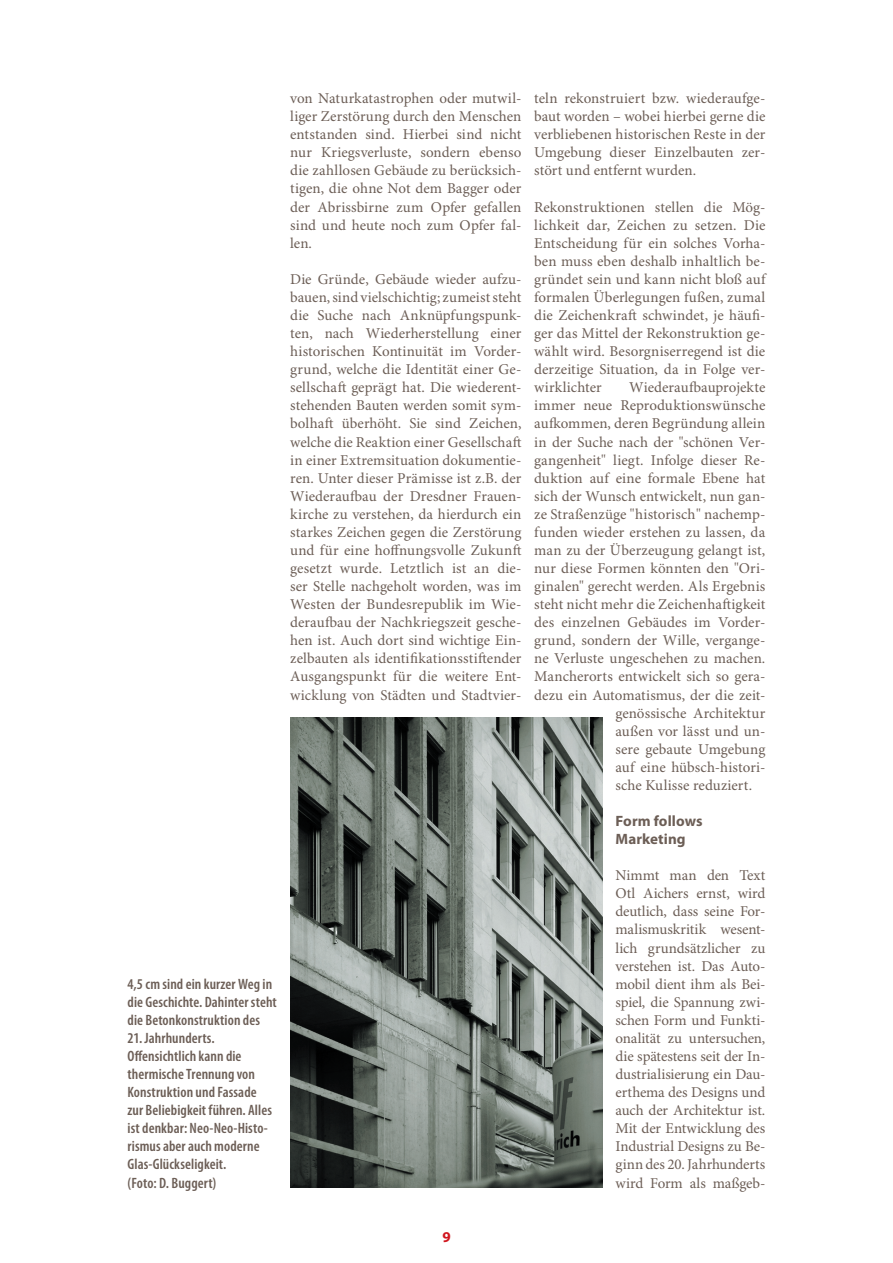
<style>
.page{position:relative;width:893px;height:1263px;background:#fff}
.page>*{position:absolute;margin:0;border:0;box-sizing:border-box;transform-origin:0 0}
.t1{font:15px/18px "Minion Pro";letter-spacing:.005em;color:#6c5e56;text-align:justify}
.t2{font:600 condensed 15px/18px "Myriad Pro";letter-spacing:.005em;color:#6c5e56}
.t3{font:700 15px/18px "Myriad Pro";letter-spacing:.005em;color:#6c5e56}
.t4{font:700 15px "Myriad Pro";color:#d1161e}
</style>
<div class="page">
<img style="left:290px;top:718px;width:313px;height:469px">
<p class="t2" style="left:128px;top:975px;width:151px">4,5 cm sind ein kurzer Weg in die Geschichte. Dahinter steht die Betonkonstruktion des</p>
<p class="t2" style="left:128px;top:1029px;width:146px">21. Jahrhunderts.<br>Offensichtlich kann die thermische Trennung von<br>Konstruktion und Fassade zur Beliebigkeit führen. Alles ist denkbar: Neo-Neo-Histo&shy;rismus aber auch moderne<br>Glas-Glückseligkeit.<br>(Foto: D. Buggert)</p>
<p class="t1" style="left:290px;top:90px;width:233px">von Naturkatastrophen oder mutwil&shy;liger Zerstörung durch den Menschen entstanden sind. Hierbei sind nicht nur Kriegsverluste, sondern ebenso die zahllosen Gebäude zu berücksich&shy;tigen, die ohne Not dem Bagger oder der Abrissbirne zum Opfer gefallen sind und heute noch zum Opfer fal&shy;len.</p>
<p class="t1" style="left:290px;top:271px;width:233px">Die Gründe, Gebäude wieder aufzu&shy;bauen, sind vielschichtig; zumeist steht die Suche nach Anknüpfungspunk&shy;ten, nach Wiederherstellung einer historischen Kontinuität im Vorder&shy;grund, welche die Identität einer Ge&shy;sellschaft geprägt hat. Die wiederent&shy;stehenden Bauten werden somit sym&shy;bolhaft überhöht. Sie sind Zeichen, welche die Reaktion einer Gesellschaft in einer Extremsituation dokumentie&shy;ren. Unter dieser Prämisse ist z.B. der Wiederaufbau der Dresdner Frauen&shy;kirche zu verstehen, da hierdurch ein starkes Zeichen gegen die Zerstörung und für eine hoffnungsvolle Zukunft gesetzt wurde. Letztlich ist an die&shy;ser Stelle nachgeholt worden, was im Westen der Bundesrepublik im Wie&shy;deraufbau der Nachkriegszeit gesche&shy;hen ist. Auch dort sind wichtige Ein&shy;zelbauten als identifikationsstiftender Ausgangspunkt für die weitere Ent&shy;wicklung von Städten und Stadtvier-</p>
<p class="t1" style="left:534px;top:90px;width:233px">teln rekonstruiert bzw. wiederaufge&shy;baut worden – wobei hierbei gerne die verbliebenen historischen Reste in der Umgebung dieser Einzelbauten zer&shy;stört und entfernt wurden.</p>
<p class="t1" style="left:534px;top:198px;width:233px">Rekonstruktionen stellen die Mög&shy;lichkeit dar, Zeichen zu setzen. Die Entscheidung für ein solches Vorha&shy;ben muss eben deshalb inhaltlich be&shy;gründet sein und kann nicht bloß auf formalen Überlegungen fußen, zumal die Zeichenkraft schwindet, je häufi&shy;ger das Mittel der Rekonstruktion ge&shy;wählt wird. Besorgniserregend ist die derzeitige Situation, da in Folge ver&shy;wirklichter</p>
<p class="t1" style="left:629px;top:379px;width:138px">Wiederaufbauprojekte</p>
<p class="t1" style="left:534px;top:397px;width:233px">immer neue Reproduktionswünsche</p>
<p class="t1" style="left:534px;top:415px;width:233px">aufkommen, deren Begründung allein</p>
<p class="t1" style="left:534px;top:433px;width:233px">in der Suche nach der "schönen Ver-</p>
<p class="t1" style="left:534px;top:451px;width:233px">gangenheit" liegt. Infolge dieser Re-</p>
<p class="t1" style="left:534px;top:469px;width:233px">duktion auf eine formale Ebene hat</p>
<p class="t1" style="left:534px;top:487px;width:233px">sich der Wunsch entwickelt, nun gan-</p>
<p class="t1" style="left:534px;top:506px;width:233px">ze Straßenzüge "historisch" nachemp-</p>
<p class="t1" style="left:534px;top:524px;width:233px">funden wieder erstehen zu lassen, da</p>
<p class="t1" style="left:534px;top:542px;width:233px">man zu der Überzeugung gelangt ist,</p>
<p class="t1" style="left:534px;top:560px;width:233px">nur diese Formen könnten den "Ori-</p>
<p class="t1" style="left:534px;top:578px;width:233px">ginalen" gerecht werden. Als Ergebnis</p>
<p class="t1" style="left:534px;top:596px;width:233px">steht nicht mehr die Zeichenhaftigkeit</p>
<p class="t1" style="left:534px;top:614px;width:233px">des einzelnen Gebäudes im Vorder-</p>
<p class="t1" style="left:534px;top:632px;width:233px">grund, sondern der Wille, vergange-</p>
<p class="t1" style="left:534px;top:650px;width:233px">ne Verluste ungeschehen zu machen.</p>
<p class="t1" style="left:534px;top:668px;width:233px">Mancherorts entwickelt sich so gera-</p>
<p class="t1" style="left:534px;top:686px;width:233px">dezu ein Automatismus, der die zeit-</p>
<p class="t1" style="left:615px;top:704px;width:151px">genössische Architektur</p>
<p class="t1" style="left:615px;top:722px;width:151px">außen vor lässt und un-</p>
<p class="t1" style="left:615px;top:740px;width:151px">sere gebaute Umgebung</p>
<p class="t1" style="left:615px;top:759px;width:151px">auf eine hübsch-histori-</p>
<p class="t1" style="left:615px;top:777px;width:138px">sche Kulisse reduziert.</p>
<p class="t3" style="left:615px;top:812px;width:89px">Form follows<br>Marketing</p>
<p class="t1" style="left:615px;top:867px;width:151px">Nimmt man den Text Otl Aichers ernst, wird deutlich, dass seine For&shy;malismuskritik wesent&shy;lich grundsätzlicher zu verstehen ist. Das Auto&shy;mobil dient ihm als Bei&shy;spiel, die Spannung zwi&shy;schen Form und Funkti&shy;onalität zu untersuchen, die spätestens seit der In&shy;dustrialisierung ein Dau&shy;erthema des Designs und auch der Architektur ist.<br>Mit der Entwicklung des Industrial Designs zu Be&shy;ginn des 20. Jahrhunderts wird Form als maßgeb-</p>
<p class="t4" style="left:442px;top:1228px;width:10px">9</p>
</div>
